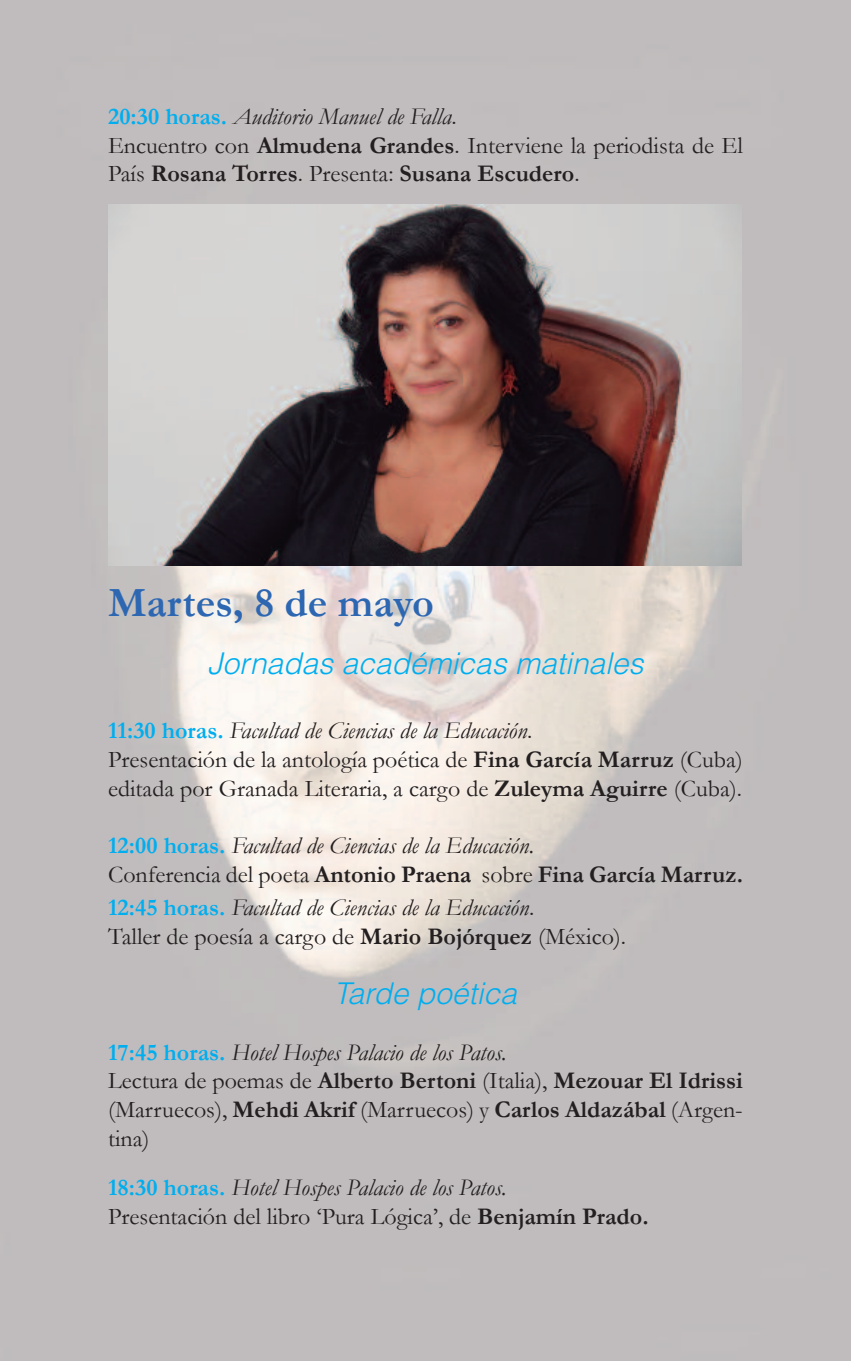
<style>
.page{position:relative;width:851px;height:1361px;background:#fff}
.page>*{position:absolute;margin:0;border:0;box-sizing:border-box;transform-origin:0 0}
.t1{font:700 42px "Garamond";color:#2d67b2}
.t2{font:italic 300 30px "Helvetica";color:#00aeef}
.t3{font:24px/28.8px "Garamond";color:#231f20}
.t4{font:italic 24px/28.8px "Garamond";color:#231f20}
.s1{font-weight:700;color:#00aeef}
.s2{font-style:italic}
.s3{font-weight:700}
.s4{font-weight:700;font-style:normal;color:#00aeef}
.s5{font-style:normal}
.s6{font-weight:700;font-style:normal}
</style>
<div class="page">
<img style="left:0;top:0;width:850px;height:1361px">
<img style="left:108px;top:204px;width:633px;height:361px">
<p class="t3" style="left:108px;top:102px;width:636px"><span class="s1">20:30 horas.</span> <span class="s2">Auditorio Manuel de Falla</span>.<br>Encuentro con <span class="s3">Almudena Grandes</span>. Interviene la periodista de El<br>País <span class="s3">Rosana Torres</span>. Presenta: <span class="s3">Susana Escudero</span>.</p>
<h1 class="t1" style="left:108px;top:580px;width:327px">Martes, 8 de mayo</h1>
<p class="t2" style="left:207px;top:652px;width:437px">Jornadas académicas matinales</p>
<p class="t3" style="left:108px;top:716px;width:636px"><span class="s1">11:30 horas.</span> <span class="s2">Facultad de Ciencias de la Educación</span>.<br>Presentación de la antología poética de <span class="s3">Fina García Marruz</span> (Cuba) editada por Granada Literaria, a cargo de <span class="s3">Zuleyma Aguirre</span> (Cuba).</p>
<p class="t4" style="left:108px;top:832px;width:636px"><span class="s4">12:00 horas.</span> Facultad de Ciencias de la Educación.<br><span class="s5">Conferencia del poeta</span> <span class="s6">Antonio Praena</span> <span class="s5">sobre</span> <span class="s6">Fina García Marruz.</span></p>
<p class="t3" style="left:108px;top:894px;width:519px"><span class="s1">12:45 horas.</span> <span class="s2">Facultad de Ciencias de la Educación</span>.<br>Taller de poesía a cargo de <span class="s3">Mario Bojórquez</span> (México).</p>
<p class="t2" style="left:334px;top:982px;width:184px">Tarde poética</p>
<p class="t3" style="left:108px;top:1038px;width:636px"><span class="s1">17:45 horas.</span> <span class="s2">Hotel Hospes Palacio de los Patos.<br></span>Lectura de poemas de <span class="s3">Alberto Bertoni</span> (Italia), <span class="s3">Mezouar El Idrissi </span>(Marruecos), <span class="s3">Mehdi Akrif</span> (Marruecos) y <span class="s3">Carlos Aldazábal</span> (Argen&shy;tina)</p>
<p class="t3" style="left:108px;top:1173px;width:542px"><span class="s1">18:30 horas.</span> <span class="s2">Hotel Hospes Palacio de los Patos.<br></span>Presentación del libro ‘Pura Lógica’, de <span class="s3">Benjamín Prado.</span></p>
</div>
